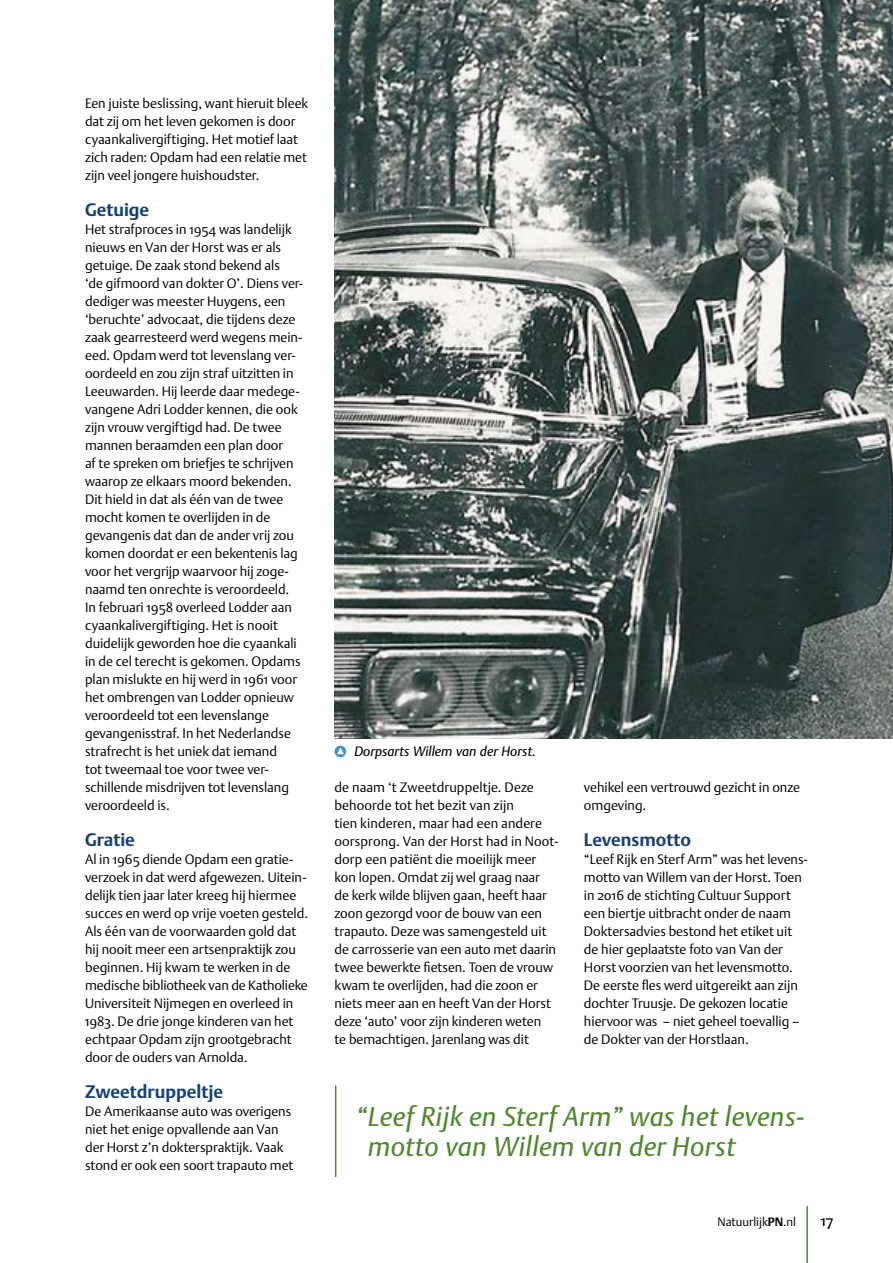
<style>
.page{position:relative;width:893px;height:1263px;background:#fff}
.page>*{position:absolute;margin:0;border:0;box-sizing:border-box;transform-origin:0 0}
.t1{font:italic 27px/30px "DTL Argo ST";letter-spacing:.015em;color:#538831}
.t2{font:700 18px "DTL Argo T";color:#174173}
.t3{font:15px "DTL Argo ST";color:#000}
.t4{font:13.5px/18px "DTL Argo ST Light";color:#000}
.t5{font:italic 13.5px "DTL Argo T";color:#000}
.t6{font:12px "DTL Argo T Light";color:#000}
.s1{font-family:"DTL Argo ST";font-weight:700}
.s2{font-family:"DTL Argo ST Light"}
</style>
<div class="page">
<img style="left:334px;top:0;width:559px;height:738px">
<hr style="left:806px;top:1206px;width:2px;height:57px;background:#538831">
<svg style="left:334px;top:746px;width:12px;height:11px"></svg>
<svg style="left:337px;top:748px;width:7px;height:6px"></svg>
<hr style="left:335px;top:1085px;width:1px;height:92px;background:#538831">
<p class="t4" style="left:85px;top:94px;width:225px">Een juiste beslissing, want hieruit bleek dat zij om het leven gekomen is door cyaankalivergiftiging. Het motief laat zich raden: Opdam had een relatie met zijn veel jongere huishoudster.</p>
<h2 class="t2" style="left:85px;top:199px;width:66px">Getuige</h2>
<p class="t4" style="left:85px;top:220px;width:220px">Het strafproces in 1954 was landelijk nieuws en Van der Horst was er als getuige. De zaak stond bekend als<br>‘de gifmoord van dokter O’. Diens ver&shy;dediger was meester Huygens, een ‘beruchte’ advocaat, die tijdens deze zaak gearresteerd werd wegens mein&shy;eed. Opdam werd tot levenslang ver&shy;oordeeld en zou zijn straf uitzitten in Leeuwarden. Hij leerde daar medege&shy;vangene Adri Lodder kennen, die ook zijn vrouw vergiftigd had. De twee mannen beraamden een plan door<br>af te spreken om briefjes te schrijven waarop ze elkaars moord bekenden.<br>Dit hield in dat als één van de twee mocht komen te overlijden in de gevangenis dat dan de ander vrij zou komen doordat er een bekentenis lag voor het vergrijp waarvoor hij zoge&shy;naamd ten onrechte is veroordeeld.<br>In februari 1958 overleed Lodder aan cyaankalivergiftiging. Het is nooit duidelijk geworden hoe die cyaankali in de cel terecht is gekomen. Opdams plan mislukte en hij werd in 1961 voor het ombrengen van Lodder opnieuw veroordeeld tot een levenslange gevangenisstraf. In het Nederlandse strafrecht is het uniek dat iemand<br>tot tweemaal toe voor twee ver&shy;schillende misdrijven tot levenslang veroordeeld is.</p>
<h2 class="t2" style="left:85px;top:829px;width:51px">Gratie</h2>
<p class="t4" style="left:85px;top:850px;width:224px">Al in 1965 diende Opdam een gratie&shy;verzoek in dat werd afgewezen. Uitein&shy;delijk tien jaar later kreeg hij hiermee succes en werd op vrije voeten gesteld.<br>Als één van de voorwaarden gold dat hij nooit meer een artsenpraktijk zou beginnen. Hij kwam te werken in de medische bibliotheek van de Katholieke Universiteit Nijmegen en overleed in 1983. De drie jonge kinderen van het echtpaar Opdam zijn grootgebracht door de ouders van Arnolda.</p>
<h2 class="t2" style="left:85px;top:1081px;width:140px">Zweetdruppeltje</h2>
<p class="t4" style="left:85px;top:1102px;width:210px">De Amerikaanse auto was overigens niet het enige opvallende aan Van der Horst z’n dokterspraktijk. Vaak stond er ook een soort trapauto met</p>
<p class="t5" style="left:354px;top:743px;width:183px">Dorpsarts Willem van der Horst.</p>
<p class="t4" style="left:334px;top:778px;width:225px">de naam ‘t Zweetdruppeltje. Deze behoorde tot het bezit van zijn<br>tien kinderen, maar had een andere oorsprong. Van der Horst had in Noot&shy;dorp een patiënt die moeilijk meer kon lopen. Omdat zij wel graag naar<br>de kerk wilde blijven gaan, heeft haar zoon gezorgd voor de bouw van een trapauto. Deze was samengesteld uit de carrosserie van een auto met daarin twee bewerkte fietsen. Toen de vrouw kwam te overlijden, had die zoon er niets meer aan en heeft Van der Horst deze ‘auto’ voor zijn kinderen weten<br>te bemachtigen. Jarenlang was dit</p>
<p class="t4" style="left:584px;top:778px;width:218px">vehikel een vertrouwd gezicht in onze omgeving.</p>
<h2 class="t2" style="left:584px;top:829px;width:108px">Levensmotto</h2>
<p class="t4" style="left:584px;top:850px;width:225px">“Leef Rijk en Sterf Arm” was het levens&shy;motto van Willem van der Horst. Toen in 2016 de stichting Cultuur Support een biertje uitbracht onder de naam Doktersadvies bestond het etiket uit de hier geplaatste foto van Van der Horst voorzien van het levensmotto.<br>De eerste fles werd uitgereikt aan zijn dochter Truusje. De gekozen locatie hiervoor was – niet geheel toevallig – de Dokter van der Horstlaan.</p>
<h1 class="t1" style="left:368px;top:1101px;width:438px;text-indent:-12px">“Leef Rijk en Sterf Arm” was het levens&shy;motto van Willem van der Horst</h1>
<p class="t6" style="left:718px;top:1214px;width:80px">Natuurlijk<span class="s1">PN</span><span class="s2">.nl</span></p>
<p class="t3" style="left:821px;top:1212px;width:14px">17</p>
</div>
